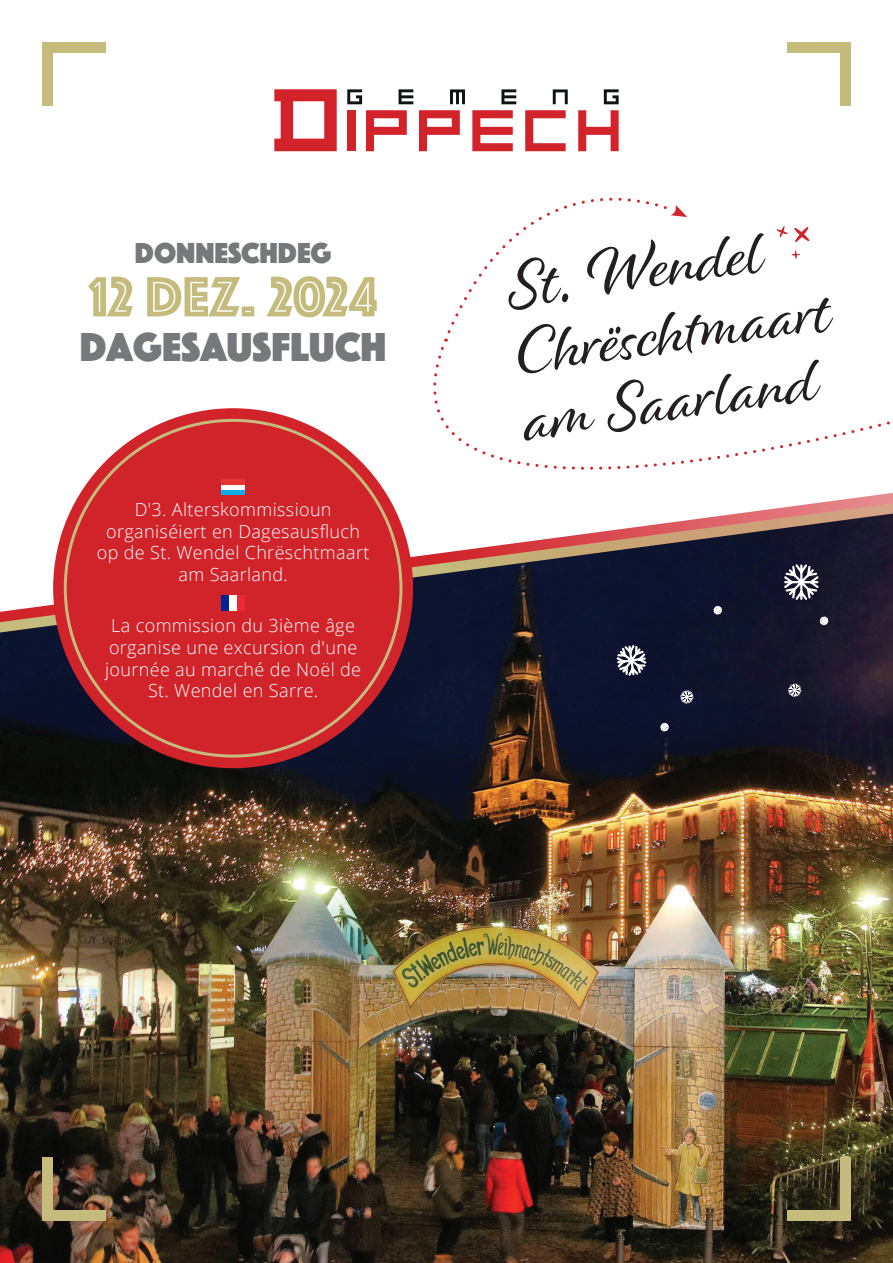
<style>
.page{position:relative;width:893px;height:1263px;background:#fff}
.page>*{position:absolute;margin:0;border:0;box-sizing:border-box;transform-origin:0 0}
.t1{font:67.35px "Alisha";color:#231f20}
.t2{font:58.8px "Phosphate Inline";color:#c4bb7d}
.t3{font:42px "Phosphate Solid";color:#76787b}
.t4{font:30px "Phosphate Solid";color:#76787b}
.FRA_Paragraphe{font:300 18px/21.6px "Open Sans";letter-spacing:.02em;color:#fff;text-align:center}
</style>
<div class="page">
<img style="left:0;top:514px;width:893px;height:749px">
<div style="left:347px;top:110px;width:8px;height:41px;background:#d2222a"></div>
<svg style="left:366px;top:110px;width:41px;height:41px"></svg>
<svg style="left:419px;top:110px;width:41px;height:41px"></svg>
<svg style="left:578px;top:110px;width:41px;height:41px"></svg>
<svg style="left:472px;top:110px;width:41px;height:41px"></svg>
<svg style="left:525px;top:110px;width:41px;height:41px"></svg>
<svg style="left:274px;top:89px;width:63px;height:62px"></svg>
<svg style="left:399px;top:89px;width:14px;height:15px"></svg>
<svg style="left:347px;top:89px;width:15px;height:15px"></svg>
<svg style="left:604px;top:89px;width:15px;height:15px"></svg>
<svg style="left:501px;top:89px;width:15px;height:15px"></svg>
<svg style="left:450px;top:89px;width:15px;height:15px"></svg>
<svg style="left:553px;top:89px;width:15px;height:15px"></svg>
<div style="left:43px;top:43px;width:63px;height:10px;background:#c4bb7d"></div>
<div style="left:43px;top:43px;width:10px;height:63px;background:#c4bb7d"></div>
<div style="left:787px;top:43px;width:63px;height:10px;background:#c4bb7d"></div>
<div style="left:840px;top:43px;width:10px;height:63px;background:#c4bb7d"></div>
<div style="left:43px;top:1210px;width:63px;height:10px;background:#c4bb7d"></div>
<div style="left:43px;top:1157px;width:10px;height:63px;background:#c4bb7d"></div>
<div style="left:787px;top:1210px;width:63px;height:10px;background:#c4bb7d"></div>
<div style="left:840px;top:1157px;width:10px;height:63px;background:#c4bb7d"></div>
<div style="left:53px;top:408px;width:360px;height:360px;background:#d1232a;border-radius:50%"></div>
<div style="left:221px;top:489px;width:24px;height:5px;background:#0aabe6"></div>
<div style="left:221px;top:484px;width:24px;height:5px;background:#fafafa"></div>
<div style="left:221px;top:479px;width:24px;height:5px;background:#e63333"></div>
<div style="left:237px;top:596px;width:8px;height:15px;background:#ed2938"></div>
<div style="left:229px;top:596px;width:8px;height:15px;background:#fff"></div>
<div style="left:221px;top:596px;width:8px;height:15px;background:#002494"></div>
<svg style="left:782px;top:562px;width:38px;height:40px"></svg>
<svg style="left:615px;top:643px;width:33px;height:35px"></svg>
<svg style="left:680px;top:690px;width:14px;height:14px"></svg>
<svg style="left:787px;top:683px;width:15px;height:15px"></svg>
<svg style="left:713px;top:606px;width:9px;height:9px"></svg>
<svg style="left:660px;top:722px;width:9px;height:10px"></svg>
<svg style="left:819px;top:616px;width:10px;height:9px"></svg>
<svg style="left:794px;top:227px;width:16px;height:15px"></svg>
<svg style="left:776px;top:226px;width:12px;height:11px"></svg>
<svg style="left:792px;top:250px;width:8px;height:9px"></svg>
<svg style="left:364px;top:340px;width:529px;height:213px"></svg>
<svg style="left:445px;top:197px;width:242px;height:145px"></svg>
<p class="t4" style="left:135px;top:231px;width:198px">DONNESCHDEG</p>
<p class="t1" style="left:500px;top:246px;width:261px;rotate:-8deg">St. Wendel</p>
<p class="t2" style="left:89px;top:255px;width:289px">12 dez. 2024</p>
<p class="t1" style="left:510px;top:312px;width:304px;rotate:-8deg">Chrëschtm aart</p>
<p class="t3" style="left:80px;top:318px;width:308px">DAGESAUSFLUCH</p>
<p class="t1" style="left:519px;top:379px;width:296px;rotate:-8deg">am Saarland</p>
<p class="FRA_Paragraphe" style="left:97px;top:498px;width:274px">D'3. Alterskommissioun organiséiert en Dagesausfluch op de St. Wendel Chrëschtmaart am Saarland.</p>
<p class="FRA_Paragraphe" style="left:105px;top:615px;width:258px">La commission du 3ième âge organise une excursion d'une journée au marché de Noël de<br>St. Wendel en Sarre.</p>
</div>
